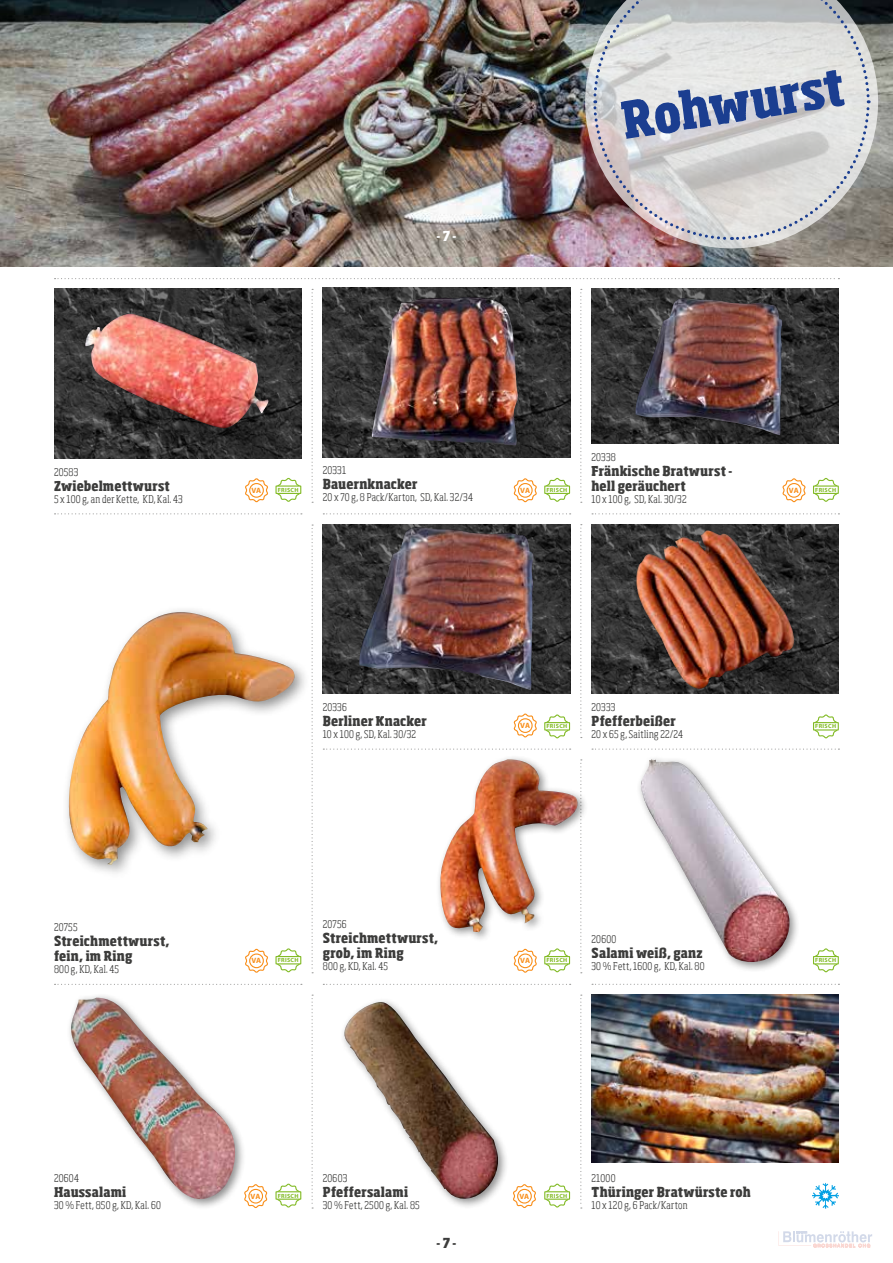
<style>
.page{position:relative;width:893px;height:1263px;background:#fff}
.page>*{position:absolute;margin:0;border:0;box-sizing:border-box;transform-origin:0 0}
.t1{font:800 condensed 51px "Sohoma";color:#1b3e90}
.t2{font:800 condensed 13.5px/15px "Sohoma";letter-spacing:.015em;color:#3c3c3b}
.t3{font:800 condensed 13.5px "Sohoma";color:#fff}
.t4{font:300 condensed 10.5px "Sohoma";letter-spacing:.025em;color:#3c3c3b}
.t5{font:700 7.65px "Myriad Pro";letter-spacing:-.005em;color:#f98e19}
.t6{font:700 6px "Myriad Pro";letter-spacing:.05em;color:#83bb26}
</style>
<div class="page">
<svg style="left:779px;top:1231px;width:93px;height:16px"></svg>
<svg style="left:55px;top:513px;width:247px;height:1px"></svg>
<svg style="left:55px;top:278px;width:784px;height:1px"></svg>
<svg style="left:312px;top:289px;width:1px;height:214px"></svg>
<svg style="left:580px;top:289px;width:2px;height:214px"></svg>
<svg style="left:580px;top:524px;width:2px;height:214px"></svg>
<svg style="left:312px;top:524px;width:1px;height:449px"></svg>
<svg style="left:580px;top:943px;width:2px;height:30px"></svg>
<svg style="left:312px;top:994px;width:1px;height:214px"></svg>
<svg style="left:580px;top:994px;width:2px;height:214px"></svg>
<svg style="left:55px;top:984px;width:247px;height:1px"></svg>
<svg style="left:323px;top:748px;width:248px;height:2px"></svg>
<svg style="left:323px;top:513px;width:248px;height:1px"></svg>
<svg style="left:323px;top:984px;width:248px;height:1px"></svg>
<svg style="left:592px;top:748px;width:247px;height:2px"></svg>
<svg style="left:592px;top:513px;width:247px;height:1px"></svg>
<svg style="left:592px;top:984px;width:247px;height:1px"></svg>
<img style="left:54px;top:289px;width:247px;height:169px">
<img style="left:591px;top:524px;width:248px;height:169px">
<img style="left:323px;top:524px;width:247px;height:169px">
<img style="left:591px;top:289px;width:248px;height:154px">
<img style="left:323px;top:288px;width:247px;height:169px">
<img style="left:85px;top:314px;width:184px;height:117px">
<img style="left:371px;top:297px;width:148px;height:148px">
<img style="left:636px;top:298px;width:147px;height:137px">
<img style="left:359px;top:527px;width:176px;height:163px">
<img style="left:635px;top:529px;width:164px;height:161px">
<img style="left:66px;top:612px;width:235px;height:253px">
<div style="left:435px;top:755px;width:153px;height:188px;background:#000;opacity:.45"></div>
<img style="left:438px;top:759px;width:143px;height:173px">
<div style="left:636px;top:755px;width:165px;height:218px;background:#000;opacity:.45"></div>
<img style="left:640px;top:759px;width:156px;height:203px">
<div style="left:66px;top:993px;width:180px;height:217px;background:#000;opacity:.45"></div>
<img style="left:70px;top:998px;width:171px;height:201px">
<div style="left:340px;top:997px;width:169px;height:213px;background:#000;opacity:.45"></div>
<img style="left:340px;top:1002px;width:162px;height:199px">
<img style="left:591px;top:994px;width:248px;height:169px">
<img style="left:0;top:0;width:893px;height:267px">
<svg style="left:585px;top:0;width:293px;height:248px;background:#9f9693"></svg>
<svg style="left:571px;top:0;width:300px;height:242px;background:#c5c2c3"></svg>
<svg style="left:277px;top:477px;width:23px;height:25px"></svg>
<div style="left:276px;top:486px;width:25px;height:7px;background:#fff"></div>
<div style="left:275px;top:485px;width:26px;height:9px;border:1px solid #83bb26"></div>
<svg style="left:546px;top:477px;width:23px;height:25px"></svg>
<div style="left:545px;top:486px;width:24px;height:7px;background:#fff"></div>
<div style="left:544px;top:485px;width:26px;height:9px;border:1px solid #83bb26"></div>
<svg style="left:815px;top:477px;width:22px;height:25px"></svg>
<div style="left:813px;top:486px;width:25px;height:7px;background:#fff"></div>
<div style="left:813px;top:485px;width:26px;height:9px;border:1px solid #83bb26"></div>
<svg style="left:545px;top:714px;width:25px;height:25px"></svg>
<div style="left:545px;top:723px;width:24px;height:7px;background:#fff"></div>
<div style="left:544px;top:722px;width:26px;height:8px;border:1px solid #83bb26"></div>
<svg style="left:813px;top:714px;width:25px;height:25px"></svg>
<div style="left:813px;top:723px;width:25px;height:7px;background:#fff"></div>
<div style="left:813px;top:722px;width:26px;height:8px;border:1px solid #83bb26"></div>
<svg style="left:276px;top:948px;width:25px;height:25px"></svg>
<div style="left:276px;top:956px;width:25px;height:8px;background:#fff"></div>
<div style="left:275px;top:956px;width:26px;height:8px;border:1px solid #83bb26"></div>
<svg style="left:545px;top:948px;width:25px;height:25px"></svg>
<div style="left:545px;top:956px;width:24px;height:8px;background:#fff"></div>
<div style="left:544px;top:956px;width:26px;height:8px;border:1px solid #83bb26"></div>
<svg style="left:813px;top:948px;width:25px;height:25px"></svg>
<div style="left:813px;top:956px;width:25px;height:8px;background:#fff"></div>
<div style="left:813px;top:956px;width:26px;height:8px;border:1px solid #83bb26"></div>
<svg style="left:277px;top:1183px;width:23px;height:25px"></svg>
<div style="left:276px;top:1192px;width:25px;height:7px;background:#fff"></div>
<div style="left:275px;top:1191px;width:26px;height:9px;border:1px solid #83bb26"></div>
<svg style="left:546px;top:1183px;width:22px;height:25px"></svg>
<div style="left:545px;top:1192px;width:24px;height:7px;background:#fff"></div>
<div style="left:544px;top:1191px;width:26px;height:9px;border:1px solid #83bb26"></div>
<svg style="left:812px;top:1183px;width:27px;height:25px"></svg>
<svg style="left:245px;top:478px;width:23px;height:25px"></svg>
<div style="left:249px;top:483px;width:15px;height:15px;border:1px solid #f98e19;border-radius:50%"></div>
<svg style="left:513px;top:478px;width:24px;height:25px"></svg>
<div style="left:518px;top:483px;width:15px;height:15px;border:1px solid #f98e19;border-radius:50%"></div>
<svg style="left:782px;top:478px;width:24px;height:25px"></svg>
<div style="left:787px;top:483px;width:14px;height:15px;border:1px solid #f98e19;border-radius:50%"></div>
<svg style="left:513px;top:713px;width:24px;height:25px"></svg>
<div style="left:518px;top:718px;width:15px;height:15px;border:1px solid #f98e19;border-radius:50%"></div>
<svg style="left:245px;top:948px;width:23px;height:25px"></svg>
<div style="left:249px;top:953px;width:15px;height:15px;border:1px solid #f98e19;border-radius:50%"></div>
<svg style="left:513px;top:948px;width:24px;height:25px"></svg>
<div style="left:518px;top:953px;width:15px;height:15px;border:1px solid #f98e19;border-radius:50%"></div>
<svg style="left:243px;top:1183px;width:25px;height:26px"></svg>
<div style="left:248px;top:1189px;width:15px;height:14px;border:1px solid #f98e19;border-radius:50%"></div>
<svg style="left:513px;top:1184px;width:23px;height:24px"></svg>
<div style="left:517px;top:1189px;width:15px;height:14px;border:1px solid #f98e19;border-radius:50%"></div>
<p class="t3" style="left:437px;top:228px;width:21px">- 7 -</p>
<h1 class="t1" style="left:618px;top:93px;width:226px;rotate:-9deg">Rohwurst</h1>
<p class="t4" style="left:54px;top:465px;width:26px">20583</p>
<p class="t2" style="left:54px;top:479px;width:117px">Zwiebelmettwurst</p>
<p class="t4" style="left:54px;top:492px;width:130px">5 x 100 g, an der Kette, KD, Kal. 43</p>
<p class="t4" style="left:591px;top:450px;width:26px">20338</p>
<p class="t2" style="left:591px;top:464px;width:142px">Fränkische Bratwurst - hell geräuchert</p>
<p class="t4" style="left:591px;top:492px;width:97px">10 x 100 g, SD, Kal. 30/32</p>
<p class="t4" style="left:323px;top:464px;width:25px">20331</p>
<p class="t2" style="left:323px;top:477px;width:96px">Bauernknacker</p>
<p class="t4" style="left:323px;top:491px;width:152px">20 x 70 g, 8 Pack/Karton, SD, Kal. 32/34</p>
<p class="t6" style="left:278px;top:486px;width:22px">FRISCH</p>
<p class="t6" style="left:546px;top:486px;width:22px">FRISCH</p>
<p class="t6" style="left:815px;top:486px;width:22px">FRISCH</p>
<p class="t5" style="left:251px;top:485px;width:11px">VA</p>
<p class="t5" style="left:520px;top:485px;width:11px">VA</p>
<p class="t5" style="left:789px;top:485px;width:11px">VA</p>
<p class="t4" style="left:54px;top:921px;width:25px">20755</p>
<p class="t2" style="left:54px;top:934px;width:117px">Streichmettwurst, fein, im Ring</p>
<p class="t4" style="left:54px;top:963px;width:67px">800 g, KD, Kal. 45</p>
<p class="t4" style="left:323px;top:700px;width:26px">20336</p>
<p class="t2" style="left:323px;top:714px;width:106px">Berliner Knacker</p>
<p class="t4" style="left:323px;top:727px;width:95px">10 x 100 g, SD, Kal. 30/32</p>
<p class="t5" style="left:520px;top:721px;width:11px">VA</p>
<p class="t4" style="left:591px;top:700px;width:25px">20333</p>
<p class="t2" style="left:591px;top:714px;width:86px">Pfefferbeißer</p>
<p class="t4" style="left:591px;top:727px;width:93px">20 x 65 g, Saitling 22/24</p>
<p class="t6" style="left:546px;top:722px;width:22px">FRISCH</p>
<p class="t6" style="left:815px;top:722px;width:22px">FRISCH</p>
<p class="t4" style="left:323px;top:918px;width:25px">20756</p>
<p class="t2" style="left:323px;top:931px;width:117px">Streichmettwurst, grob, im Ring</p>
<p class="t4" style="left:323px;top:960px;width:67px">800 g, KD, Kal. 45</p>
<p class="t4" style="left:591px;top:933px;width:26px">20600</p>
<p class="t2" style="left:591px;top:946px;width:113px">Salami weiß, ganz</p>
<p class="t4" style="left:591px;top:960px;width:115px">30 % Fett, 1600 g, KD, Kal. 80</p>
<p class="t6" style="left:278px;top:956px;width:22px">FRISCH</p>
<p class="t6" style="left:546px;top:956px;width:22px">FRISCH</p>
<p class="t6" style="left:815px;top:956px;width:22px">FRISCH</p>
<p class="t5" style="left:251px;top:956px;width:11px">VA</p>
<p class="t5" style="left:520px;top:956px;width:11px">VA</p>
<p class="t4" style="left:54px;top:1171px;width:27px">20604</p>
<p class="t2" style="left:54px;top:1184px;width:74px">Haussalami</p>
<p class="t4" style="left:54px;top:1198px;width:108px">30 % Fett, 850 g, KD, Kal. 60</p>
<p class="t4" style="left:323px;top:1171px;width:26px">20603</p>
<p class="t2" style="left:323px;top:1184px;width:87px">Pfeffersalami</p>
<p class="t4" style="left:323px;top:1198px;width:99px">30 % Fett, 2500 g, Kal. 85</p>
<p class="t6" style="left:278px;top:1191px;width:22px">FRISCH</p>
<p class="t6" style="left:546px;top:1191px;width:22px">FRISCH</p>
<p class="t5" style="left:251px;top:1191px;width:11px">VA</p>
<p class="t5" style="left:519px;top:1191px;width:11px">VA</p>
<p class="t2" style="left:437px;top:1236px;width:21px">- 7 -</p>
<p class="t4" style="left:591px;top:1171px;width:26px">21000</p>
<p class="t2" style="left:591px;top:1184px;width:161px">Thüringer Bratwürste roh</p>
<p class="t4" style="left:591px;top:1198px;width:98px">10 x 120 g, 6 Pack/Karton</p>
</div>
